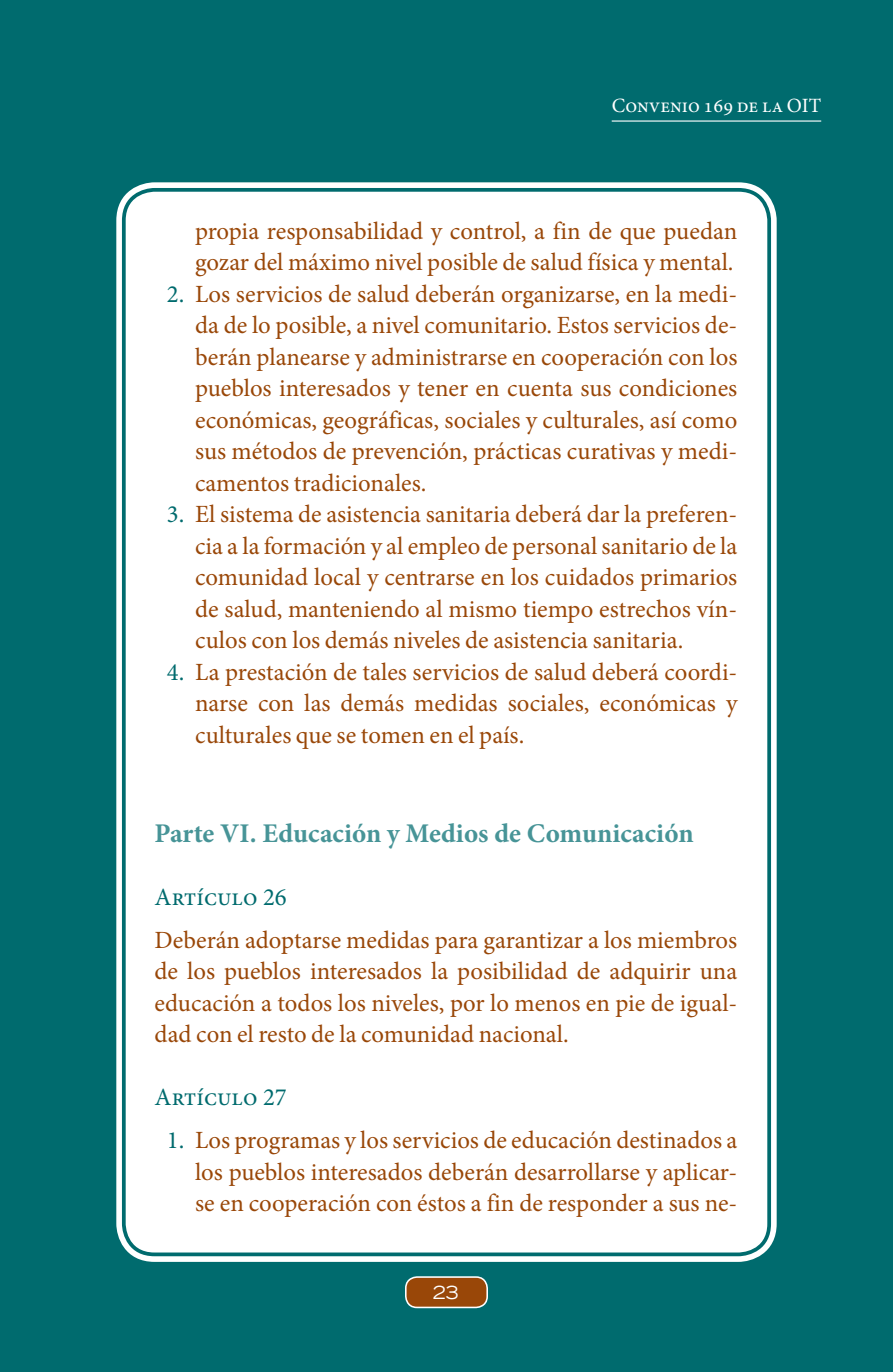
<style>
.page{position:relative;width:893px;height:1372px;background:#fff}
.page>*{position:absolute;margin:0;border:0;box-sizing:border-box;transform-origin:0 0}
.t1{font:700 27px "Minion Pro";color:#479497}
.t2{font:24.75px/31.5px "Minion Pro";color:#994708;text-align:justify}
.t3{font:24.75px "Minion Pro";color:#006b6e}
.t4{font:20.25px "Minion Pro";color:#fff}
.t5{font:expanded 18px "Trade Gothic LT Std";color:#fff}
.s1{color:#006b6e}
</style>
<div class="page">
<div style="left:0;top:0;width:893px;height:1371px;background:#006b6e"></div>
<hr style="left:612px;top:120px;width:209px;height:2px;background:#fff">
<div style="left:406px;top:1276px;width:81px;height:31px;background:#994708;border-radius:11px"></div>
<div style="left:405px;top:1276px;width:83px;height:32px;border:2px solid #fff;border-radius:11px"></div>
<div style="left:127px;top:193px;width:639px;height:1058px;background:#fff;border-radius:28px"></div>
<div style="left:116px;top:182px;width:661px;height:1079px;border:6px solid #fff;border-radius:35px"></div>
<p class="t4" style="left:612px;top:92px;width:211px">Convenio 169 de la OIT</p>
<p class="t2" style="left:195px;top:215px;width:544px">propia responsabilidad y control, a fin de que puedan gozar del máximo nivel posible de salud física y mental.</p>
<p class="t2" style="left:195px;top:278px;width:544px;text-indent:-28px"><span class="s1">2.</span> Los servicios de salud deberán organizarse, en la medi&shy;da de lo posible, a nivel comunitario. Estos servicios de&shy;berán planearse y administrarse en cooperación con los pueblos interesados y tener en cuenta sus condiciones económicas, geográficas, sociales y culturales, así como sus métodos de prevención, prácticas curativas y medi&shy;camentos tradicionales.</p>
<p class="t2" style="left:195px;top:499px;width:544px;text-indent:-28px"><span class="s1">3.</span> El sistema de asistencia sanitaria deberá dar la preferen&shy;cia a la formación y al empleo de personal sanitario de la comunidad local y centrarse en los cuidados primarios de salud, manteniendo al mismo tiempo estrechos vín&shy;culos con los demás niveles de asistencia sanitaria.</p>
<p class="t2" style="left:195px;top:656px;width:544px;text-indent:-28px"><span class="s1">4.</span> La prestación de tales servicios de salud deberá coordi&shy;narse con las demás medidas sociales, económicas y culturales que se tomen en el país.</p>
<p class="t1" style="left:155px;top:814px;width:540px">Parte VI. Educación y Medios de Comunicación</p>
<p class="t3" style="left:155px;top:880px;width:134px">Artículo 26</p>
<p class="t2" style="left:155px;top:924px;width:584px">Deberán adoptarse medidas para garantizar a los miembros de los pueblos interesados la posibilidad de adquirir una educación a todos los niveles, por lo menos en pie de igual&shy;dad con el resto de la comunidad nacional.</p>
<p class="t3" style="left:155px;top:1080px;width:134px">Artículo 27</p>
<p class="t2" style="left:195px;top:1124px;width:544px;text-indent:-28px"><span class="s1">1.</span> Los programas y los servicios de educación destinados a los pueblos interesados deberán desarrollarse y aplicar&shy;se en cooperación con éstos a fin de responder a sus ne-</p>
<p class="t5" style="left:433px;top:1280px;width:27px">23</p>
</div>
